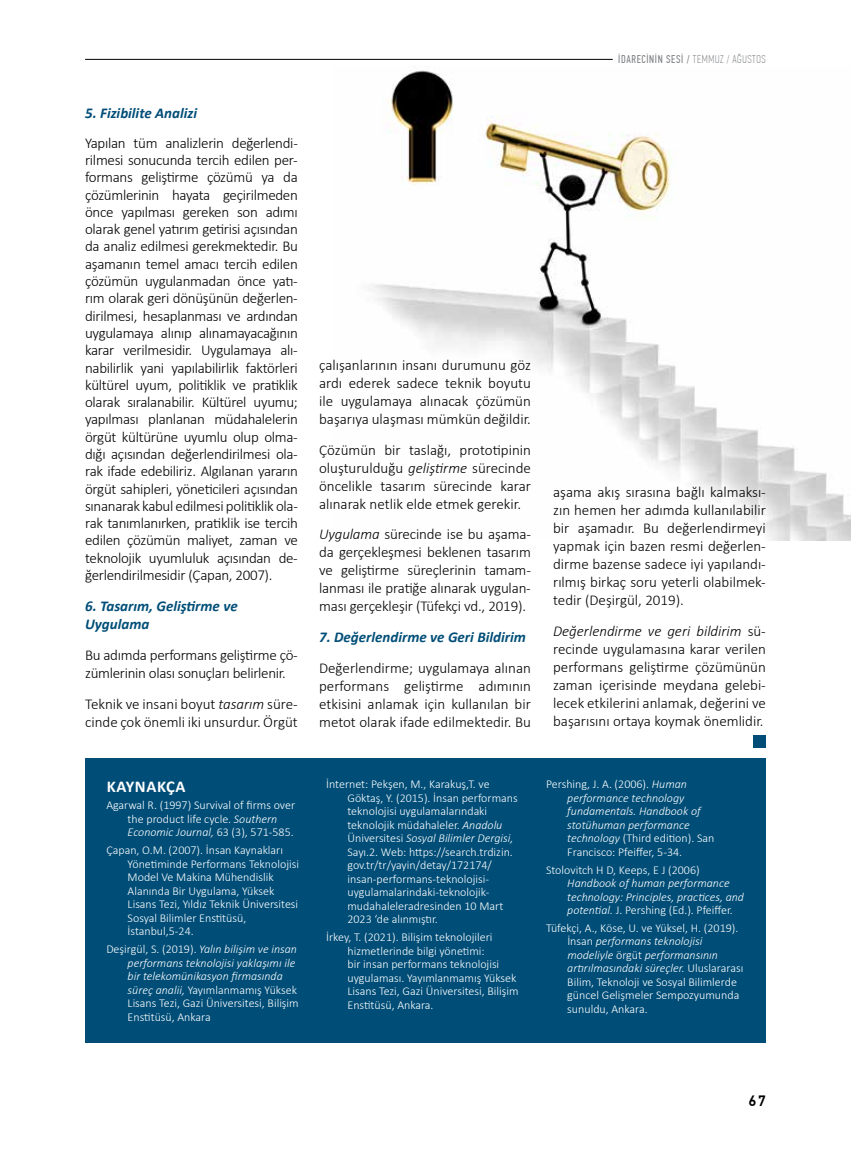
<style>
.page{position:relative;width:851px;height:1149px;background:#fff}
.page>*{position:absolute;margin:0;border:0;box-sizing:border-box;transform-origin:0 0}
.t1{font:700 16.5px "Calibri";letter-spacing:.04em;color:#fff}
.t2{font:300 15px/17.2px "Calibri";color:#000;text-align:justify}
.t3{font:italic 700 15px/18px "Calibri";color:#004e78}
.t4{font:300 15px/18px "Calibri";letter-spacing:-.02em;color:#000}
.t5{font:500 15px "PF Din Text Pro";color:#000}
.t6{font:300 12px/13.5px "Calibri";color:#fff}
.t7{font:italic 300 12px/13.5px "Calibri";color:#fff}
.t8{font:11.25px "PF Din Text Comp Pro";letter-spacing:.055em;color:#808285}
.s1{font-style:italic}
.s2{font-style:normal}
.s3{font-weight:100}
</style>
<div class="page">
<hr style="left:85px;top:59px;width:527px;height:1px;background:#000">
<img style="left:369px;top:70px;width:481px;height:470px">
<div style="left:85px;top:757px;width:680px;height:285px;background:#004e78"></div>
<div style="left:753px;top:734px;width:12px;height:13px;background:#004e78"></div>
<p class="t3" style="left:85px;top:103px;width:113px">5. Fizibilite Analizi</p>
<p class="t2" style="left:85px;top:134px;width:214px">Yapılan tüm analizlerin değerlendi&shy;rilmesi sonucunda tercih edilen per&shy;formans geliştirme çözümü ya da çözümlerinin hayata geçirilmeden önce yapılması gereken son adımı olarak genel yatırım getirisi açısından da analiz edilmesi gerekmektedir. Bu aşamanın temel amacı tercih edilen çözümün uygulanmadan önce yatı&shy;rım olarak geri dönüşünün değerlen&shy;dirilmesi, hesaplanması ve ardından uygulamaya alınıp alınamayacağının karar verilmesidir. Uygulamaya alı&shy;nabilirlik yani yapılabilirlik faktörleri kültürel uyum, politiklik ve pratiklik olarak sıralanabilir. Kültürel uyumu; yapılması planlanan müdahalelerin örgüt kültürüne uyumlu olup olma&shy;dığı açısından değerlendirilmesi ola&shy;rak ifade edebiliriz. Algılanan yararın örgüt sahipleri, yöneticileri açısından sınanarak kabul edilmesi politiklik ola&shy;rak tanımlanırken, pratiklik ise tercih edilen çözümün maliyet, zaman ve teknolojik uyumluluk açısından de&shy;ğerlendirilmesidir (Çapan, 2007).</p>
<p class="t3" style="left:85px;top:596px;width:154px">6. Tasarım, Geliştirme ve<br>Uygulama</p>
<p class="t4" style="left:85px;top:645px;width:214px">Bu adımda performans geliştirme çö&shy;zümlerinin olası sonuçları belirlenir.</p>
<p class="t2" style="left:85px;top:694px;width:214px;line-height:18px">Teknik ve insani boyut <span class="s1">tasarım</span> süre&shy;cinde çok önemli iki unsurdur. Örgüt</p>
<p class="t1" style="left:107px;top:774px;width:80px">KAYNA KÇA</p>
<p class="t6" style="left:128px;top:798px;width:169px;text-indent:-21px">Agarwal R. (1997) Survival of firms over the product life cycle. <span class="s1">Southern<br>Economic Journal,</span> 63 (3), 571-585.</p>
<p class="t6" style="left:128px;top:843px;width:173px;text-indent:-21px">Çapan, O.M. (2007). İnsan Kaynakları<br>Yönetiminde Performans Teknolojisi<br>Model Ve Makina Mühendislik<br>Alanında Bir Uygulama, Yüksek<br>Lisans Tezi, Yıldız Teknik Üniversitesi<br>Sosyal Bilimler Enstitüsü,<br>İstanbul,5-24.</p>
<p class="t7" style="left:128px;top:941px;width:173px;text-indent:-21px"><span class="s2">Deşirgül, S. (2019).</span> Yalın bilişim ve insan performans teknolojisi yaklaşımı ile bir telekomünikasyon firmasında süreç analii, <span class="s2">Yayımlanmamış Yüksek Lisans Tezi, Gazi Üniversitesi, Bilişim Enstitüsü, Ankara</span></p>
<p class="t8" style="left:618px;top:53px;width:149px">İDARECİNİN SESİ / <span class="s3">TEMMUZ / AĞUSTOS</span></p>
<p class="t2" style="left:319px;top:355px;width:213px;line-height:18px">çalışanlarının insanı durumunu göz ardı ederek sadece teknik boyutu ile uygulamaya alınacak çözümün başarıya ulaşması mümkün değildir.</p>
<p class="t2" style="left:319px;top:440px;width:213px;line-height:18px">Çözümün bir taslağı, prototipinin oluşturulduğu <span class="s1">geliştirme</span> sürecinde öncelikle tasarım sürecinde karar alınarak netlik elde etmek gerekir.</p>
<p class="t2" style="left:319px;top:525px;width:213px;line-height:18px"><span class="s1">Uygulama</span> sürecinde ise bu aşama&shy;da gerçekleşmesi beklenen tasarım ve geliştirme süreçlerinin tamam&shy;lanması ile pratiğe alınarak uygulan&shy;ması gerçekleşir (Tüfekçi vd., 2019).</p>
<p class="t3" style="left:319px;top:627px;width:208px">7. Değerlendirme ve Geri Bildirim</p>
<p class="t2" style="left:319px;top:658px;width:213px;line-height:18px">Değerlendirme; uygulamaya alınan performans geliştirme adımının etkisini anlamak için kullanılan bir metot olarak ifade edilmektedir. Bu</p>
<p class="t2" style="left:553px;top:483px;width:214px;line-height:18px">aşama akış sırasına bağlı kalmaksı&shy;zın hemen her adımda kullanılabilir bir aşamadır. Bu değerlendirmeyi yapmak için bazen resmi değerlen&shy;dirme bazense sadece iyi yapılandı&shy;rılmış birkaç soru yeterli olabilmek&shy;tedir (Deşirgül, 2019).</p>
<p class="t2" style="left:553px;top:622px;width:214px;line-height:18px"><span class="s1">Değerlendirme ve geri bildirim</span> sü&shy;recinde uygulamasına karar verilen performans geliştirme çözümünün zaman içerisinde meydana gelebi&shy;lecek etkilerini anlamak, değerini ve başarısını ortaya koymak önemlidir.</p>
<p class="t6" style="left:347px;top:777px;width:172px;text-indent:-21px">İnternet: Pekşen, M., Karakuş,T. ve Göktaş, Y. (2015). İnsan performans teknolojisi uygulamalarındaki teknolojik müdahaleler. <span class="s1">Anadolu </span>Üniversitesi <span class="s1">Sosyal Bilimler Dergisi, </span>Sayı.2. Web: https://search.trdizin. gov.tr/tr/yayin/detay/172174/ insan-performans-teknolojisi&shy;uygulamalarindaki-teknolojik&shy;mudahaleleradresinden 10 Mart 2023 ‘de alınmıştır.</p>
<p class="t6" style="left:347px;top:930px;width:173px;text-indent:-21px">İrkey, T. (2021). Bilişim teknolojileri hizmetlerinde bilgi yönetimi:<br>bir insan performans teknolojisi uygulaması. Yayımlanmamış Yüksek Lisans Tezi, Gazi Üniversitesi, Bilişim Enstitüsü, Ankara.</p>
<p class="t7" style="left:567px;top:777px;width:148px;text-indent:-21px"><span class="s2">Pershing, J. A. (2006).</span> Human performance technology fundamentals. Handbook of stotühuman performance technology <span class="s2">(Third edition). San<br>Francisco: Pfeiffer, 5-34.</span></p>
<p class="t6" style="left:546px;top:862px;width:155px">Stolovitch H D, Keeps, E J (2006)</p>
<p class="t7" style="left:567px;top:876px;width:178px">Handbook of human performance technology: Principles, practices, and potential. <span class="s2">J. Pershing (Ed.). Pfeiffer.</span></p>
<p class="t6" style="left:567px;top:920px;width:177px;text-indent:-21px">Tüfekçi, A., Köse, U. ve Yüksel, H. (2019).<br>İnsan <span class="s1">performans teknolojisi modeliyle</span> örgüt <span class="s1">performansının artırılmasındaki süreçler.</span> Uluslararası Bilim, Teknoloji ve Sosyal Bilimlerde güncel Gelişmeler Sempozyumunda sunuldu, Ankara.</p>
<p class="t5" style="left:748px;top:1091px;width:19px">67</p>
</div>
